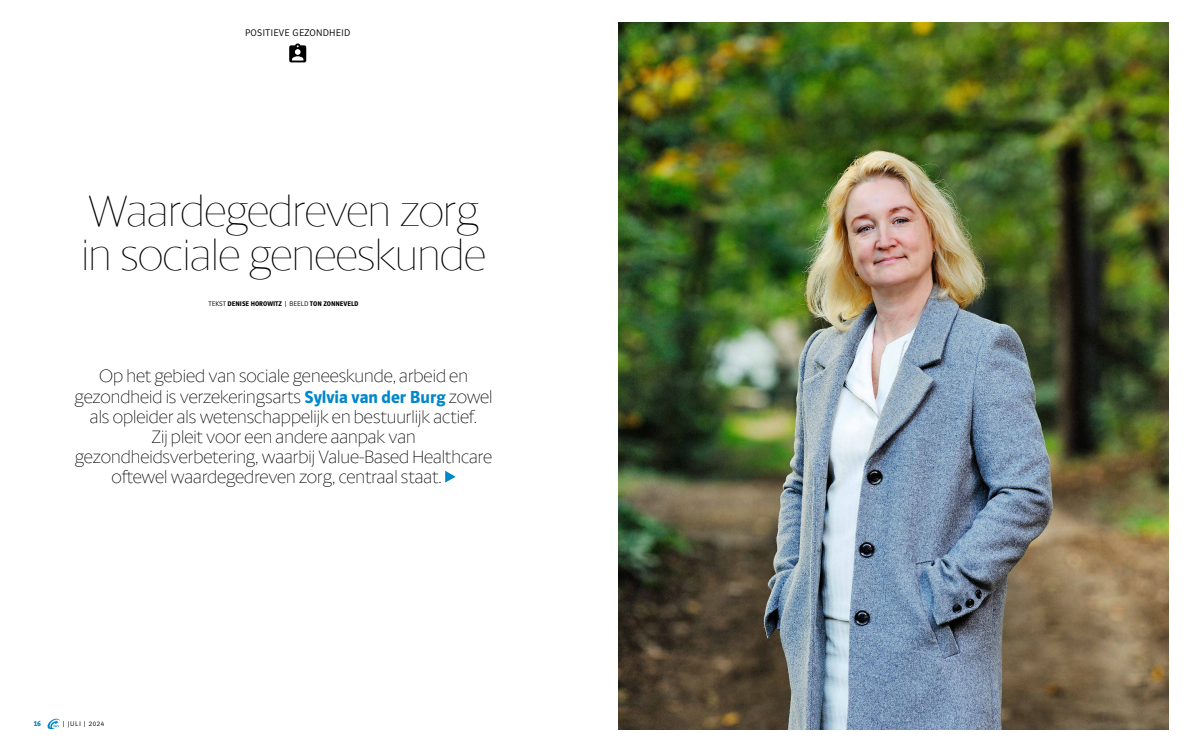
<style>
.page{position:relative;width:1191px;height:752px;background:#fff}
.page>*{position:absolute;margin:0;border:0;box-sizing:border-box;transform-origin:0 0}
.t1{font:44px/44px "Berlingske Sans Tn";letter-spacing:-.01em;color:#000}
.t2{font:200 18px "Berlingske Sans";color:#000}
.t3{font:300 10px "UWV Sans 2010";letter-spacing:.03em;color:#000}
.t4{font:700 8px "UWV Sans 2010";color:#0087cc}
.t5{font:700 7px "UWV Sans 2010";letter-spacing:.005em;color:#000}
.t6{font:300 7px "UWV Sans 2010";letter-spacing:.095em;color:#000}
.s1{font-weight:300}
.s2{font-family:"UWV Sans 2010";font-weight:700;color:#0087cc}
</style>
<div class="page">
<svg style="left:47px;top:718px;width:13px;height:10px"></svg>
<svg style="left:289px;top:43px;width:17px;height:19px"></svg>
<img style="left:618px;top:23px;width:550px;height:706px">
<svg style="left:445px;top:470px;width:10px;height:12px"></svg>
<p class="t3" style="left:245px;top:27px;width:107px">POSITIEVE GEZONDHEID</p>
<h1 class="t1" style="left:81px;top:189px;width:406px">Waardegedreven zorg in sociale geneeskunde</h1>
<p class="t5" style="left:208px;top:300px;width:151px"><span class="s1">TEKST</span> DENISE HOROWITZ <span class="s1">| BEELD</span> TON ZONNEVELD</p>
<p class="t2" style="left:99px;top:365px;width:370px">Op het gebied van sociale geneeskunde, arbeid en</p>
<p class="t2" style="left:75px;top:385px;width:419px">gezondheid is verzekeringsarts <span class="s2">Sylvia van der Burg</span> zowel</p>
<p class="t2" style="left:90px;top:405px;width:389px">als opleider als wetenschappelijk en bestuurlijk actief.</p>
<p class="t2" style="left:151px;top:425px;width:266px">Zij pleit voor een andere aanpak van</p>
<p class="t2" style="left:75px;top:445px;width:419px">gezondheidsverbetering, waarbij Value-Based Healthcare</p>
<p class="t2" style="left:112px;top:465px;width:332px">oftewel waardegedreven zorg, centraal staat.</p>
<p class="t4" style="left:34px;top:719px;width:9px">16</p>
<p class="t6" style="left:63px;top:720px;width:43px">| JULI | 2024</p>
</div>
